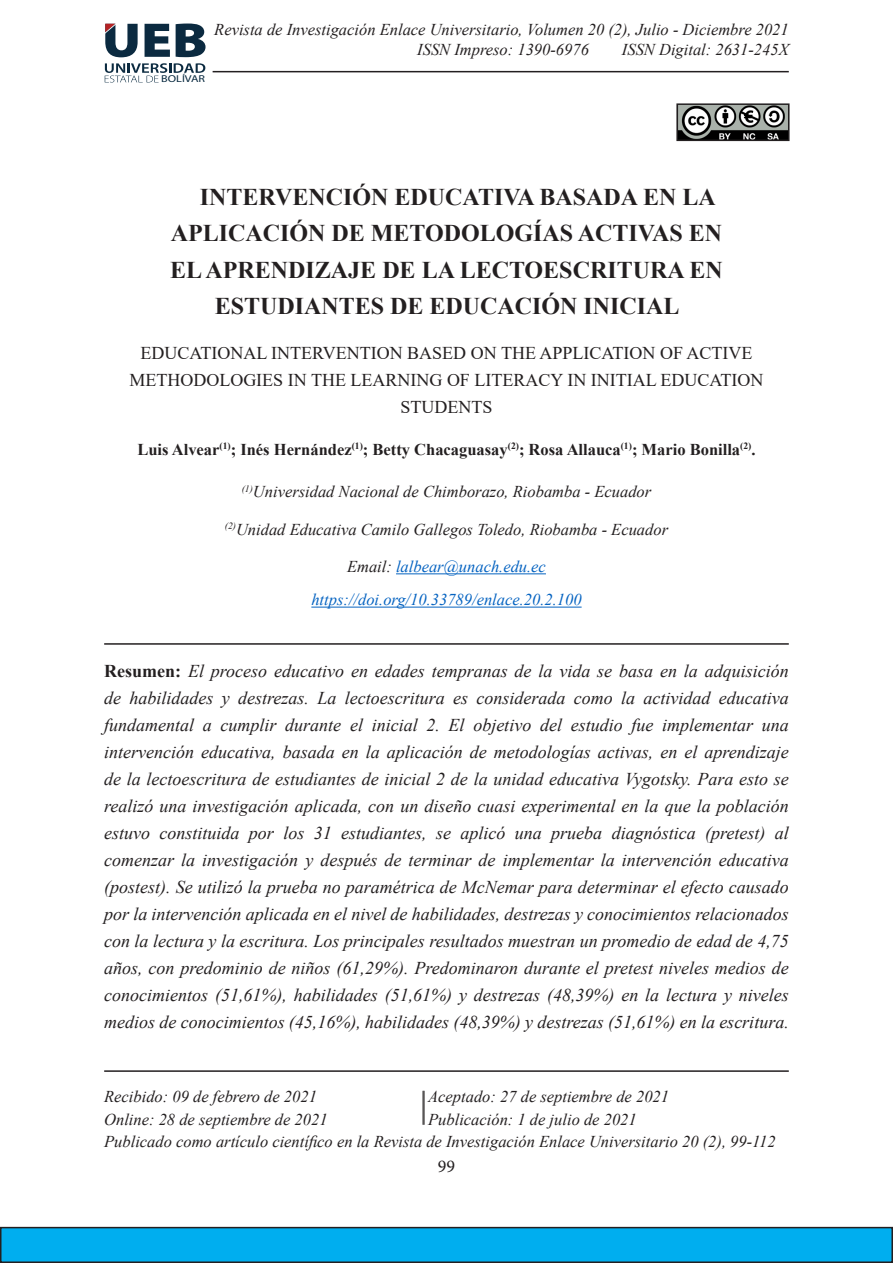
<style>
.page{position:relative;width:893px;height:1263px;background:#fff}
.page>*{position:absolute;margin:0;border:0;box-sizing:border-box;transform-origin:0 0}
.t1{font:700 24px "Times New Roman";color:#231f20}
.No_Spacing{font:italic 18px/27px "Times New Roman";color:#231f20;text-align:justify}
.t2{font:18px/27px "Times New Roman";color:#231f20;text-align:center}
.t3{font:18px "Minion Pro";color:#231f20}
.t4{font:italic 16.5px/19.8px "Times New Roman";color:#231f20;text-align:center}
.t5{font:700 16.5px "Times New Roman";color:#231f20}
.t6{font:italic 16.5px "Times New Roman";color:#0563c1}
.t7{font:10.05px "Myriad Pro";color:#092a40;scale:1.22 1}
.s1{color:#231f20}
.s2{font-weight:700;font-style:normal}
</style>
<div class="page">
<hr style="left:213px;top:71px;width:576px;height:1px;background:#231f20">
<div style="left:1px;top:1227px;width:891px;height:35px;background:#00aeef"></div>
<div style="left:0;top:1227px;width:893px;height:36px;border:2px solid #231f20"></div>
<hr style="left:396px;top:573px;width:150px;height:1px;background:#0563c1">
<hr style="left:311px;top:607px;width:271px;height:1px;background:#0563c1">
<svg style="left:145px;top:24px;width:25px;height:33px"></svg>
<svg style="left:176px;top:24px;width:30px;height:33px"></svg>
<svg style="left:105px;top:23px;width:33px;height:34px"></svg>
<svg style="left:105px;top:63px;width:100px;height:19px"></svg>
<hr style="left:104px;top:1070px;width:685px;height:2px;background:#231f20">
<hr style="left:424px;top:1091px;width:1px;height:34px;background:#231f20">
<hr style="left:423px;top:1091px;width:1px;height:34px;background:#231f20">
<img style="left:679px;top:106px;width:107px;height:32px">
<div style="left:676px;top:103px;width:113px;height:38px;border:2px solid #231f20"></div>
<hr style="left:104px;top:643px;width:685px;height:2px;background:#231f20">
<p class="t7" style="left:161px;top:73px;width:37px">BOLÍVAR</p>
<p class="t4" style="left:214px;top:19px;width:576px">Revista de Investigación Enlace Universitario, Volumen 20 (2), Julio - Diciembre 2021<br>ISSN Impreso: 1390-6976</p>
<p class="t4" style="left:622px;top:39px;width:168px">ISSN Digital: 2631-245X</p>
<p class="t1" style="left:200px;top:180px;width:517px">INTERVENCIÓN EDUCATIVA BASADA EN LA</p>
<p class="t1" style="left:171px;top:216px;width:553px">APLICACIÓN DE METODOLOGÍAS ACTIVAS EN</p>
<p class="t1" style="left:170px;top:252px;width:554px">EL APRENDIZAJE DE LA LECTOESCRITURA EN</p>
<p class="t1" style="left:215px;top:288px;width:466px">ESTUDIANTES DE EDUCACIÓN INICIAL</p>
<p class="t2" style="left:129px;top:338px;width:636px">EDUCATIONAL INTERVENTION BASED ON THE APPLICATION OF ACTIVE<br>METHODOLOGIES IN THE LEARNING OF LITERACY IN INITIAL EDUCATION<br>STUDENTS</p>
<p class="t5" style="left:137px;top:437px;width:619px">Luis Alvear<sup>(1)</sup>; Inés Hernández<sup>(1)</sup>; Betty Chacaguasay<sup>(2)</sup>; Rosa Allauca<sup>(1)</sup>; Mario Bonilla<sup>(2)</sup>.</p>
<p class="t4" style="left:242px;top:481px;width:411px"><sup>(1)</sup>Universidad Nacional de Chimborazo, Riobamba - Ecuador</p>
<p class="t4" style="left:225px;top:519px;width:445px"><sup>(2)</sup>Unidad Educativa Camilo Gallegos Toledo, Riobamba - Ecuador</p>
<p class="t6" style="left:347px;top:555px;width:200px"><span class="s1">Email:</span> lalbear@unach.edu.ec</p>
<p class="t6" style="left:311px;top:588px;width:272px">https://doi.org/10.33789/enlace.20.2.100</p>
<p class="No_Spacing" style="left:104px;top:657px;width:686px"><span class="s2">Resumen:</span> El proceso educativo en edades tempranas de la vida se basa en la adquisición de habilidades y destrezas. La lectoescritura es considerada como la actividad educativa fundamental a cumplir durante el inicial 2. El objetivo del estudio fue implementar una intervención educativa, basada en la aplicación de metodologías activas, en el aprendizaje de la lectoescritura de estudiantes de inicial 2 de la unidad educativa Vygotsky. Para esto se realizó una investigación aplicada, con un diseño cuasi experimental en la que la población estuvo constituida por los 31 estudiantes, se aplicó una prueba diagnóstica (pretest) al comenzar la investigación y después de terminar de implementar la intervención educativa (postest). Se utilizó la prueba no paramétrica de McNemar para determinar el efecto causado por la intervención aplicada en el nivel de habilidades, destrezas y conocimientos relacionados con la lectura y la escritura. Los principales resultados muestran un promedio de edad de 4,75 años, con predominio de niños (61,29%). Predominaron durante el pretest niveles medios de conocimientos (51,61%), habilidades (51,61%) y destrezas (48,39%) en la lectura y niveles medios de conocimientos (45,16%), habilidades (48,39%) y destrezas (51,61%) en la escritura.</p>
<p class="t4" style="left:104px;top:1086px;width:214px">Recibido: 09 de febrero de 2021</p>
<p class="t4" style="left:428px;top:1086px;width:242px">Aceptado: 27 de septiembre de 2021</p>
<p class="t4" style="left:104px;top:1109px;width:225px">Online: 28 de septiembre de 2021</p>
<p class="t4" style="left:428px;top:1109px;width:210px">Publicación: 1 de julio de 2021</p>
<p class="t4" style="left:104px;top:1131px;width:673px">Publicado como artículo científico en la Revista de Investigación Enlace Universitario 20 (2), 99-112</p>
<p class="t3" style="left:438px;top:1154px;width:19px">99</p>
</div>
